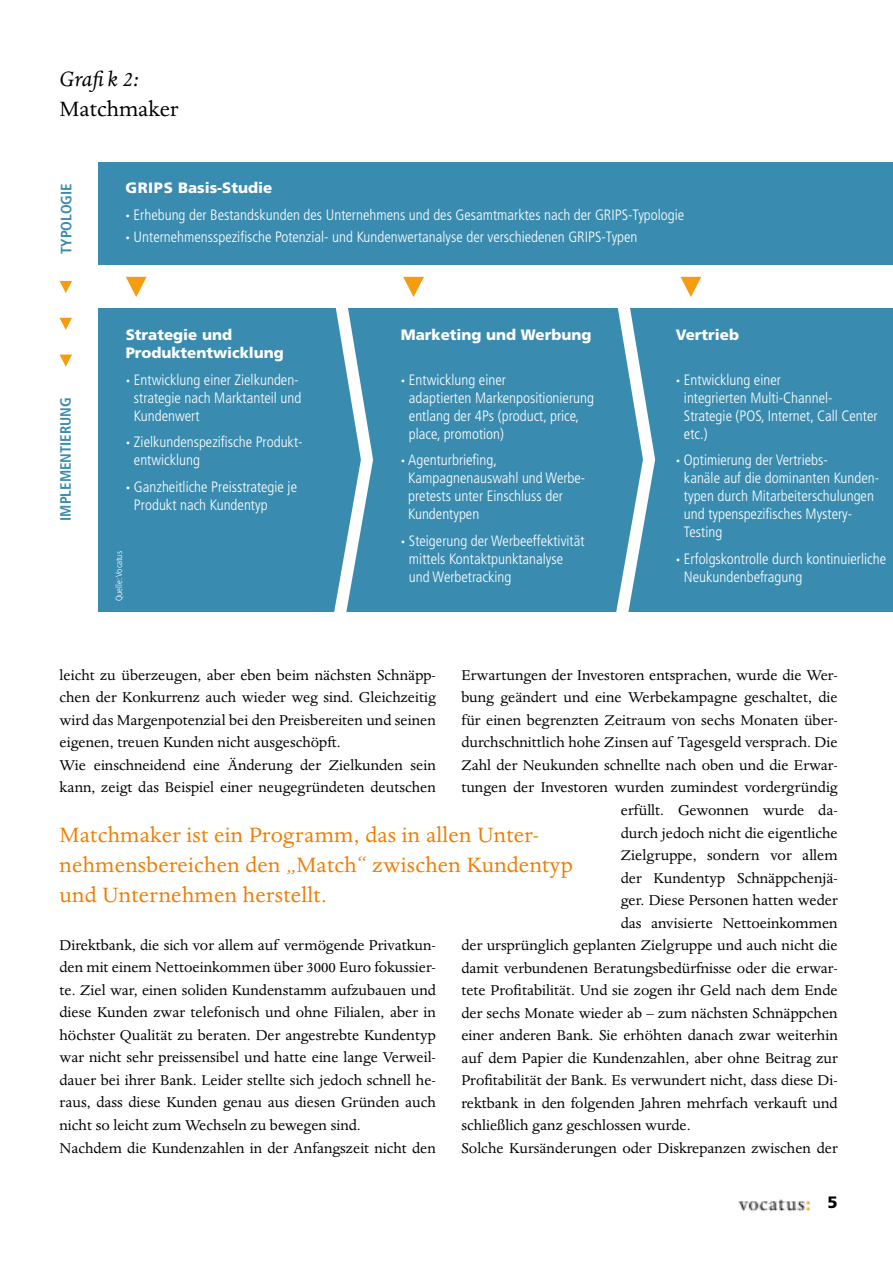
<style>
.page{position:relative;width:893px;height:1263px;background:#fff}
.page>*{position:absolute;margin:0;border:0;box-sizing:border-box;transform-origin:0 0}
.t1{font:24px/30px "Dante MT Std";letter-spacing:.01em;color:#ef7d00}
.t2{font:24px "Dante MT Std";color:#000}
.t3{font:italic 24px "Dante MT Std";color:#000}
.t4{font:16.5px/22.5px "Dante MT Std";color:#000}
.t5{font:900 16.5px "Frutiger LT Std";color:#000}
.t6{font:300 condensed 15px/18px "Frutiger LT Std";color:#fff}
.t7{font:900 15px/18px "Frutiger LT Std";color:#fff}
.t8{font:700 condensed 15px "Frutiger LT Std";color:#398cb0}
.t9{font:300 condensed 9px "Frutiger LT Std";color:#fff}
.s1{font-weight:900;font-stretch:normal}
</style>
<div class="page">
<img style="left:738px;top:1199px;width:72px;height:13px">
<div style="left:99px;top:308px;width:794px;height:304px;background:#398cb0"></div>
<svg style="left:334px;top:308px;width:39px;height:304px"></svg>
<svg style="left:616px;top:308px;width:40px;height:304px"></svg>
<div style="left:99px;top:162px;width:794px;height:103px;background:#398cb0"></div>
<svg style="left:126px;top:277px;width:21px;height:20px"></svg>
<svg style="left:60px;top:281px;width:12px;height:12px"></svg>
<svg style="left:60px;top:318px;width:12px;height:12px"></svg>
<svg style="left:60px;top:355px;width:12px;height:12px"></svg>
<svg style="left:403px;top:277px;width:21px;height:20px"></svg>
<svg style="left:680px;top:277px;width:21px;height:20px"></svg>
<h1 class="t3" style="left:60px;top:66px;width:81px">Grafik 2:</h1>
<h1 class="t2" style="left:60px;top:95px;width:120px">Matchmaker</h1>
<p class="t8" style="left:57px;top:254px;width:72px;rotate:-90deg">TYPOLOGIE</p>
<p class="t8" style="left:57px;top:521px;width:125px;rotate:-90deg">IMPLEMENTIERUNG</p>
<p class="t6" style="left:125px;top:175px;width:560px;line-height:26.5px"><span class="s1">GRIPS Basis-Studie<br>·</span> Erhebung der Bestandskunden des Unternehmens und des Gesamtmarktes nach der GRIPS-Typologie</p>
<p class="t6" style="left:125px;top:228px;width:514px"><span class="s1">·</span> Unternehmensspezifische Potenzial- und Kundenwertanalyse der verschiedenen GRIPS-Typen</p>
<p class="t7" style="left:126px;top:326px;width:160px">Strategie und<br>Produktentwicklung</p>
<p class="t6" style="left:134px;top:371px;width:169px;text-indent:-8px"><span class="s1">·</span> Entwicklung einer Zielkunden&shy;strategie nach Marktanteil und<br>Kundenwert</p>
<p class="t6" style="left:134px;top:433px;width:169px;text-indent:-8px"><span class="s1">·</span> Zielkundenspezifische Produkt&shy;entwicklung</p>
<p class="t6" style="left:134px;top:478px;width:165px;text-indent:-8px"><span class="s1">·</span> Ganzheitliche Preisstrategie je<br>Produkt nach Kundentyp</p>
<p class="t9" style="left:114px;top:601px;width:52px;rotate:-90deg">Quelle: Vocatus</p>
<p class="t7" style="left:401px;top:326px;width:192px">Marketing und Werbung</p>
<p class="t6" style="left:409px;top:371px;width:187px;text-indent:-8px"><span class="s1">·</span> Entwicklung einer<br>adaptierten Markenpositionierung entlang der 4Ps (product, price, place, promotion)</p>
<p class="t6" style="left:408px;top:451px;width:177px;text-indent:-7px"><span class="s1">·</span> Agenturbriefing,<br>Kampagnenauswahl und Werbe&shy;pretests unter Einschluss der<br>Kundentypen</p>
<p class="t6" style="left:409px;top:532px;width:177px;text-indent:-8px"><span class="s1">·</span> Steigerung der Werbeeffektivität mittels Kontaktpunktanalyse und Werbetracking</p>
<p class="t7" style="left:676px;top:326px;width:65px">Vertrieb</p>
<p class="t6" style="left:684px;top:371px;width:195px;text-indent:-8px"><span class="s1">·</span> Entwicklung einer<br>integrierten Multi-Channel-<br>Strategie (POS, Internet, Call Center etc.)</p>
<p class="t6" style="left:684px;top:451px;width:197px;text-indent:-8px"><span class="s1">·</span> Optimierung der Vertriebs-<br>kanäle auf die dominanten Kunden&shy;typen durch Mitarbeiterschulungen und typenspezifisches Mystery-<br>Testing</p>
<p class="t6" style="left:684px;top:550px;width:204px;text-indent:-8px"><span class="s1">·</span> Erfolgskontrolle durch kontinuierliche<br>Neukundenbefragung</p>
<p class="t4" style="left:60px;top:664px;width:378px">leicht zu überzeugen, aber eben beim nächsten Schnäpp&shy;chen der Konkurrenz auch wieder weg sind. Gleichzeitig wird das Margenpotenzial bei den Preisbereiten und seinen eigenen, treuen Kunden nicht ausgeschöpft.<br>Wie einschneidend eine Änderung der Zielkunden sein kann, zeigt das Beispiel einer neugegründeten deutschen</p>
<p class="t4" style="left:461px;top:664px;width:378px">Erwartungen der Investoren entsprachen, wurde die Wer-</p>
<p class="t4" style="left:461px;top:686px;width:378px">bung geändert und eine Werbekampagne geschaltet, die</p>
<p class="t4" style="left:461px;top:709px;width:378px">für einen begrenzten Zeitraum von sechs Monaten über-</p>
<p class="t4" style="left:461px;top:731px;width:378px">durchschnittlich hohe Zinsen auf Tagesgeld versprach. Die</p>
<p class="t4" style="left:461px;top:754px;width:378px">Zahl der Neukunden schnellte nach oben und die Erwar-</p>
<p class="t4" style="left:461px;top:776px;width:378px">tungen der Investoren wurden zumindest vordergründig</p>
<p class="t4" style="left:621px;top:799px;width:218px">erfüllt. Gewonnen wurde da-</p>
<p class="t4" style="left:621px;top:821px;width:218px">durch jedoch nicht die eigentliche</p>
<p class="t4" style="left:621px;top:844px;width:218px">Zielgruppe, sondern vor allem</p>
<p class="t4" style="left:621px;top:866px;width:218px">der Kundentyp Schnäppchenjä-</p>
<p class="t4" style="left:621px;top:889px;width:218px">ger. Diese Personen hatten weder</p>
<p class="t4" style="left:621px;top:911px;width:218px">das anvisierte Nettoeinkommen</p>
<p class="t4" style="left:461px;top:934px;width:378px">der ursprünglich geplanten Zielgruppe und auch nicht die</p>
<p class="t4" style="left:461px;top:956px;width:378px">damit verbundenen Beratungsbedürfnisse oder die erwar-</p>
<p class="t4" style="left:461px;top:979px;width:378px">tete Profitabilität. Und sie zogen ihr Geld nach dem Ende</p>
<p class="t4" style="left:461px;top:1001px;width:378px">der sechs Monate wieder ab – zum nächsten Schnäppchen</p>
<p class="t4" style="left:461px;top:1024px;width:378px">einer anderen Bank. Sie erhöhten danach zwar weiterhin</p>
<p class="t4" style="left:461px;top:1046px;width:378px">auf dem Papier die Kundenzahlen, aber ohne Beitrag zur</p>
<p class="t4" style="left:461px;top:1069px;width:378px">Profitabilität der Bank. Es verwundert nicht, dass diese Di-</p>
<p class="t4" style="left:461px;top:1091px;width:378px">rektbank in den folgenden Jahren mehrfach verkauft und</p>
<p class="t4" style="left:461px;top:1114px;width:231px">schließlich ganz geschlossen wurde.</p>
<p class="t4" style="left:461px;top:1136px;width:378px">Solche Kursänderungen oder Diskrepanzen zwischen der</p>
<h1 class="t1" style="left:60px;top:820px;width:515px">Matchmaker ist ein Programm, das in allen Unter&shy;nehmensbereichen den „Match“ zwischen Kundentyp und Unternehmen herstellt.</h1>
<p class="t4" style="left:60px;top:934px;width:378px">Direktbank, die sich vor allem auf vermögende Privatkun&shy;den mit einem Nettoeinkommen über 3000 Euro fokussier&shy;te. Ziel war, einen soliden Kundenstamm aufzubauen und diese Kunden zwar telefonisch und ohne Filialen, aber in höchster Qualität zu beraten. Der angestrebte Kundentyp war nicht sehr preissensibel und hatte eine lange Verweil&shy;dauer bei ihrer Bank. Leider stellte sich jedoch schnell he&shy;raus, dass diese Kunden genau aus diesen Gründen auch nicht so leicht zum Wechseln zu bewegen sind.<br>Nachdem die Kundenzahlen in der Anfangszeit nicht den</p>
<p class="t5" style="left:828px;top:1192px;width:12px">5</p>
</div>
